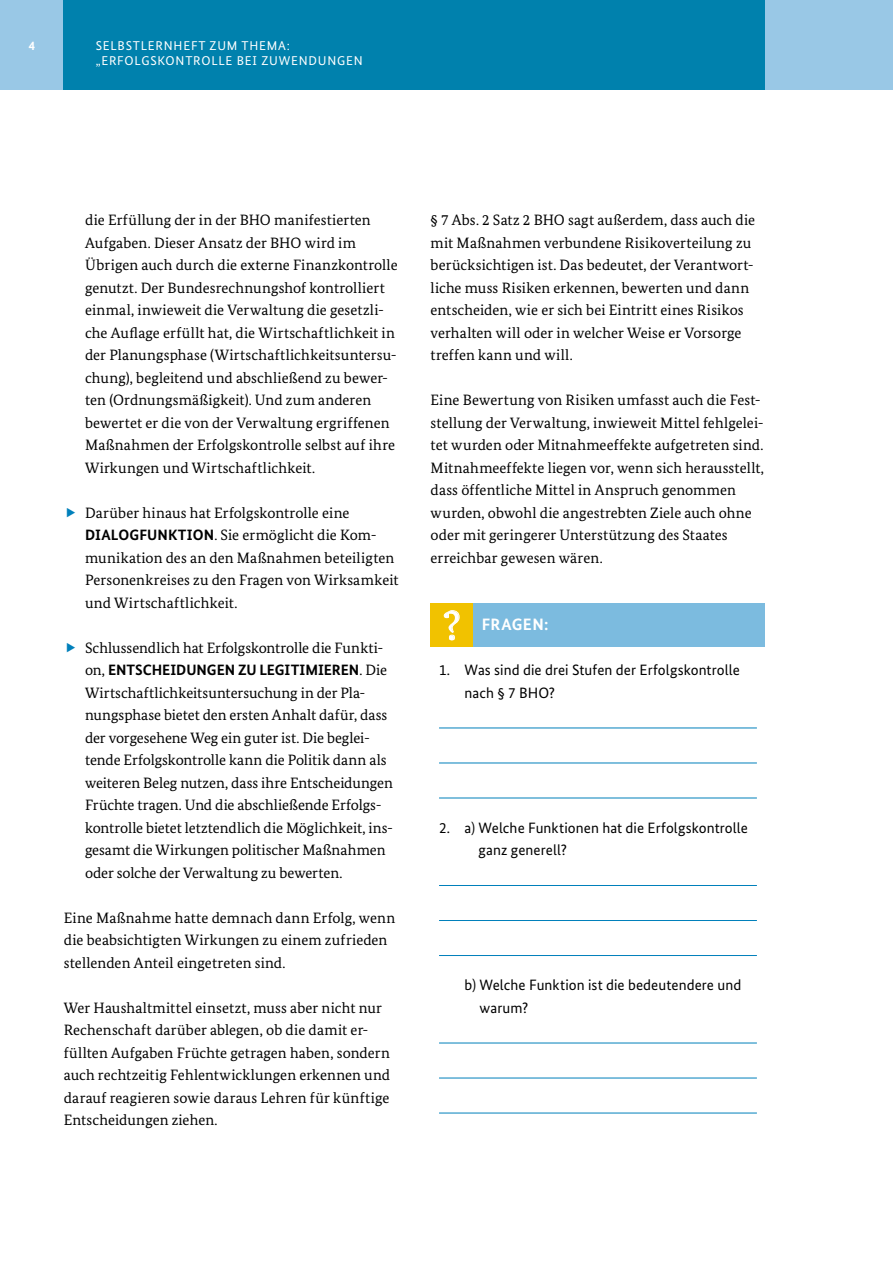
<style>
.page{position:relative;width:893px;height:1263px;background:#fff}
.page>*{position:absolute;margin:0;border:0;box-sizing:border-box;transform-origin:0 0}
.t1{font:45px "Spinoza Pro";color:#fff}
.t2{font:700 16.5px "Bundes Sans";letter-spacing:.025em;color:#fff}
.t3{font:700 16.5px "Bundes Sans";color:#7cbbdf}
.t4{font:15px/22.5px "Bundes Serif";letter-spacing:.005em;color:#000}
.t5{font:15px/22.5px "Bundes Sans";letter-spacing:.005em;color:#000}
.t6{font:12.75px/15.3px "Bundes Sans";letter-spacing:.06em;color:#fff}
.t7{font:700 12.75px "Bundes Sans";color:#fff}
.s1{font-family:"Bundes Sans";font-weight:700}
</style>
<div class="page">
<div style="left:0;top:0;width:340px;height:90px;background:#99c8e6"></div>
<div style="left:64px;top:0;width:829px;height:90px;background:#0081ad"></div>
<div style="left:765px;top:0;width:128px;height:90px;background:#99c8e6"></div>
<hr style="left:439px;top:1043px;width:318px;height:1px;background:#0080bb">
<hr style="left:439px;top:955px;width:318px;height:1px;background:#0080bb">
<hr style="left:439px;top:885px;width:318px;height:1px;background:#0080bb">
<div style="left:431px;top:603px;width:334px;height:43px;background:#7cbbdf"></div>
<div style="left:431px;top:603px;width:42px;height:44px;background:#f1c200"></div>
<hr style="left:439px;top:763px;width:318px;height:1px;background:#0080bb">
<hr style="left:439px;top:798px;width:318px;height:1px;background:#0080bb">
<hr style="left:439px;top:728px;width:318px;height:1px;background:#0080bb">
<hr style="left:439px;top:920px;width:318px;height:1px;background:#0080bb">
<hr style="left:439px;top:1078px;width:318px;height:1px;background:#0080bb">
<hr style="left:439px;top:1113px;width:318px;height:1px;background:#0080bb">
<svg style="left:443px;top:610px;width:17px;height:31px"></svg>
<p class="t7" style="left:29px;top:37px;width:8px">4</p>
<p class="t6" style="left:96px;top:37px;width:269px">SELBSTLERNHEFT ZUM THEMA: „ERFOLGSKONTROLLE BEI ZUWENDUNGEN</p>
<p class="t4" style="left:85px;top:208px;width:314px">die Erfüllung der in der BHO manifestierten Aufgaben. Dieser Ansatz der BHO wird im Übrigen auch durch die externe Finanzkontrolle genutzt. Der Bundesrechnungshof kontrolliert einmal, inwieweit die Verwaltung die gesetzli&shy;che Aufage erfüllt hat, die Wirtschaftlichkeit in der Planungsphase (Wirtschaftlichkeitsuntersu&shy;chung), begleitend und abschließend zu bewer&shy;ten (Ordnungsmäßigkeit). Und zum anderen bewertet er die von der Verwaltung ergriffenen Maßnahmen der Erfolgskontrolle selbst auf ihre Wirkungen und Wirtschaftlichkeit.</p>
<p class="t4" style="left:85px;top:501px;width:315px">Darüber hinaus hat Erfolgskontrolle eine <span class="s1">DIALOGFUNKTION</span>. Sie ermöglicht die Kom&shy;munikation des an den Maßnahmen beteiligten Personenkreises zu den Fragen von Wirksamkeit und Wirtschaftlichkeit.</p>
<p class="t4" style="left:85px;top:636px;width:310px">Schlussendlich hat Erfolgskontrolle die Funkti&shy;on, <span class="s1">ENTSCHEIDUNGEN ZU LEGITIMIEREN</span>. Die Wirtschaftlichkeitsuntersuchung in der Pla&shy;nungsphase bietet den ersten Anhalt dafür, dass der vorgesehene Weg ein guter ist. Die beglei&shy;tende Erfolgskontrolle kann die Politik dann als weiteren Beleg nutzen, dass ihre Entscheidungen Früchte tragen. Und die abschließende Erfolgs&shy;kontrolle bietet letztendlich die Möglichkeit, ins&shy;gesamt die Wirkungen politischer Maßnahmen oder solche der Verwaltung zu bewerten.</p>
<p class="t4" style="left:64px;top:906px;width:333px">Eine Maßnahme hatte demnach dann Erfolg, wenn die beabsichtigten Wirkungen zu einem zufrieden stellenden Anteil eingetreten sind.</p>
<p class="t4" style="left:64px;top:996px;width:328px">Wer Haushaltmittel einsetzt, muss aber nicht nur Rechenschaft darüber ablegen, ob die damit er&shy;füllten Aufgaben Früchte getragen haben, sondern auch rechtzeitig Fehlentwicklungen erkennen und darauf reagieren sowie daraus Lehren für künftige Entscheidungen ziehen.</p>
<p class="t4" style="left:431px;top:208px;width:326px">§ 7 Abs. 2 Satz 2 BHO sagt außerdem, dass auch die mit Maßnahmen verbundene Risikoverteilung zu berücksichtigen ist. Das bedeutet, der Verantwort&shy;liche muss Risiken erkennen, bewerten und dann entscheiden, wie er sich bei Eintritt eines Risikos verhalten will oder in welcher Weise er Vorsorge treffen kann und will.</p>
<p class="t4" style="left:431px;top:388px;width:335px">Eine Bewertung von Risiken umfasst auch die Fest&shy;stellung der Verwaltung, inwieweit Mittel fehlgelei&shy;tet wurden oder Mitnahmeeffekte aufgetreten sind.<br>Mitnahmeeffekte liegen vor, wenn sich herausstellt, dass öffentliche Mittel in Anspruch genommen wurden, obwohl die angestrebten Ziele auch ohne oder mit geringerer Unterstützung des Staates erreichbar gewesen wären.</p>
<h1 class="t1" style="left:442px;top:601px;width:20px">?</h1>
<p class="t2" style="left:482px;top:614px;width:68px">FRAGEN:</p>
<p class="t3" style="left:542px;top:614px;width:6px">:</p>
<p class="t5" style="left:465px;top:658px;width:277px;text-indent:-26px">1. Was sind die drei Stufen der Erfolgskontrolle nach § 7 BHO?</p>
<p class="t5" style="left:439px;top:816px;width:12px">2.</p>
<p class="t5" style="left:479px;top:816px;width:271px;text-indent:-14px">a) Welche Funktionen hat die Erfolgskontrolle ganz generell?</p>
<p class="t5" style="left:479px;top:973px;width:263px;text-indent:-15px">b) Welche Funktion ist die bedeutendere und warum?</p>
</div>
